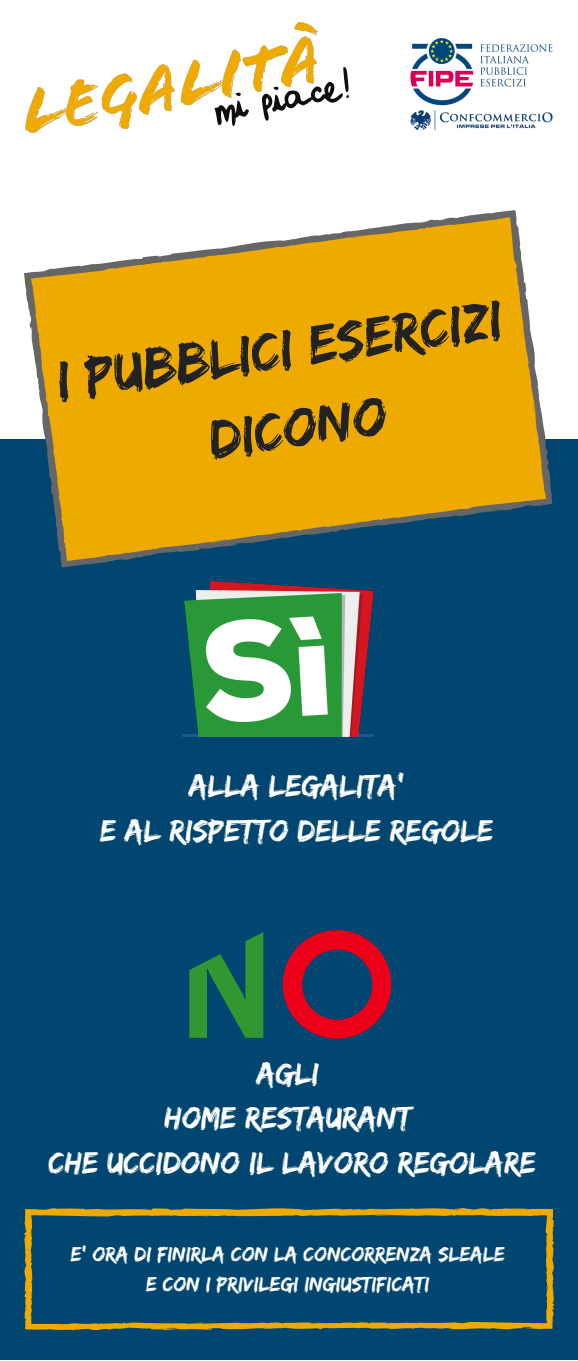
<style>
.page{position:relative;width:578px;height:1361px;background:#fff}
.page>*{position:absolute;margin:0;border:0;box-sizing:border-box;transform-origin:0 0}
.t1{font:700 156.76px "Archivo Narrow";color:#329730}
.t2{font:57px/79.8px "Edo SZ";color:#222;text-align:center}
.t3{font:32.08px/44.7px "Edo SZ";color:#fff;text-align:center}
.t4{font:21.36px/29.7px "Edo SZ";color:#fff;text-align:center}
</style>
<div class="page">
<img style="left:25px;top:22px;width:324px;height:111px">
<img style="left:410px;top:38px;width:143px;height:93px">
<div style="left:0;top:439px;width:578px;height:920px;background:#004670"></div>
<img style="left:183px;top:581px;width:191px;height:155px">
<div style="left:73px;top:280px;width:474px;height:225px;background:#ea0"></div>
<svg style="left:24px;top:1208px;width:530px;height:122px"></svg>
<svg style="left:24px;top:272px;width:49px;height:295px"></svg>
<svg style="left:68px;top:497px;width:478px;height:70px"></svg>
<svg style="left:31px;top:211px;width:472px;height:69px"></svg>
<svg style="left:503px;top:210px;width:50px;height:294px"></svg>
<div style="left:283px;top:930px;width:108px;height:108px;background:#ec0019;border-radius:50%"></div>
<div style="left:302px;top:949px;width:70px;height:70px;background:#004670;border-radius:50%"></div>
<h2 class="t2" style="left:51px;top:340px;width:451px;rotate:-8deg">I PUBBLICI ESERCIZI<br>DICONO</h2>
<p class="t3" style="left:100px;top:762px;width:395px">ALLA LEGALITA'<br>E AL RISPETTO DELLE REGOLE</p>
<h1 class="t1" style="left:180px;top:891px;width:94px">N</h1>
<p class="t3" style="left:48px;top:1050px;width:489px">AGLI<br>HOME RESTAURANT<br>CHE UCCIDONO IL LAVORO REGOLARE</p>
<p class="t4" style="left:71px;top:1239px;width:436px">E' ORA DI FINIRLA CON LA CONCORRENZA SLEALE<br>E CON I PRIVILEGI INGIUSTIFICATI</p>
</div>
